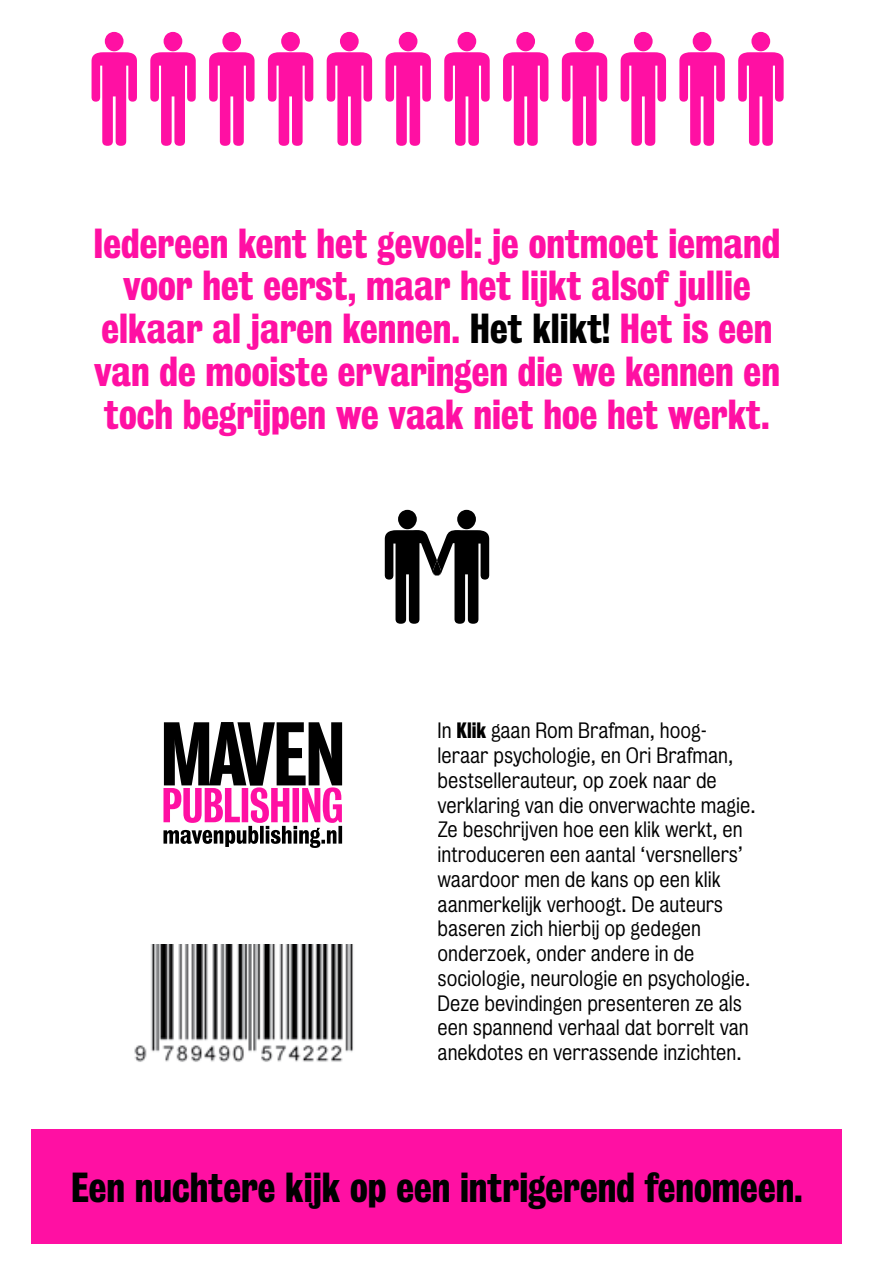
<style>
.page{position:relative;width:874px;height:1276px;background:#fff}
.page>*{position:absolute;margin:0;border:0;box-sizing:border-box;transform-origin:0 0}
.t1{font:38.25px/42.8px "Bureau Grotesque Three Seven";color:#ff10a3;text-align:center}
.t2{font:38.25px "Bureau Grotesque Three Seven";color:#000}
.t3{font:20.25px/24.8px "Bureau Grotesque Five One";color:#000}
.s1{color:#000}
.s2{font-family:"Bureau Grotesque Three Seven"}
</style>
<div class="page">
<div style="left:32px;top:1129px;width:810px;height:115px;background:#ff10a3"></div>
<img style="left:134px;top:944px;width:219px;height:118px">
<svg style="left:163px;top:722px;width:179px;height:126px"></svg>
<svg style="left:385px;top:510px;width:104px;height:114px"></svg>
<svg style="left:92px;top:32px;width:45px;height:114px"></svg>
<svg style="left:150px;top:32px;width:46px;height:114px"></svg>
<svg style="left:209px;top:32px;width:45px;height:114px"></svg>
<svg style="left:268px;top:32px;width:45px;height:114px"></svg>
<svg style="left:327px;top:32px;width:45px;height:114px"></svg>
<svg style="left:385px;top:32px;width:46px;height:114px"></svg>
<svg style="left:444px;top:32px;width:46px;height:114px"></svg>
<svg style="left:503px;top:32px;width:45px;height:114px"></svg>
<svg style="left:562px;top:32px;width:45px;height:114px"></svg>
<svg style="left:620px;top:32px;width:46px;height:114px"></svg>
<svg style="left:679px;top:32px;width:46px;height:114px"></svg>
<svg style="left:738px;top:32px;width:45px;height:114px"></svg>
<h1 class="t1" style="left:94px;top:222px;width:688px">Iedereen kent het gevoel: je ontmoet iemand voor het eerst, maar het lijkt alsof jullie elkaar al jaren kennen. <span class="s1">Het klikt!</span> Het is een van de mooiste ervaringen die we kennen en toch begrijpen we vaak niet hoe het werkt.</h1>
<p class="t3" style="left:437px;top:718px;width:319px">In <span class="s2">Klik</span> gaan Rom Brafman, hoog&shy;leraar psychologie, en Ori Brafman, bestsellerauteur, op zoek naar de verklaring van die onverwachte magie.<br>Ze beschrijven hoe een klik werkt, en introduceren een aantal ‘versnellers’ waardoor men de kans op een klik aanmerkelijk verhoogt. De auteurs baseren zich hierbij op gedegen onderzoek, onder andere in de sociologie, neurologie en psychologie.<br>Deze bevindingen presenteren ze als een spannend verhaal dat borrelt van anekdotes en verrassende inzichten.</p>
<h1 class="t2" style="left:71px;top:1165px;width:733px">Een nuchtere kijk op een intrigerend fenomeen.</h1>
</div>
